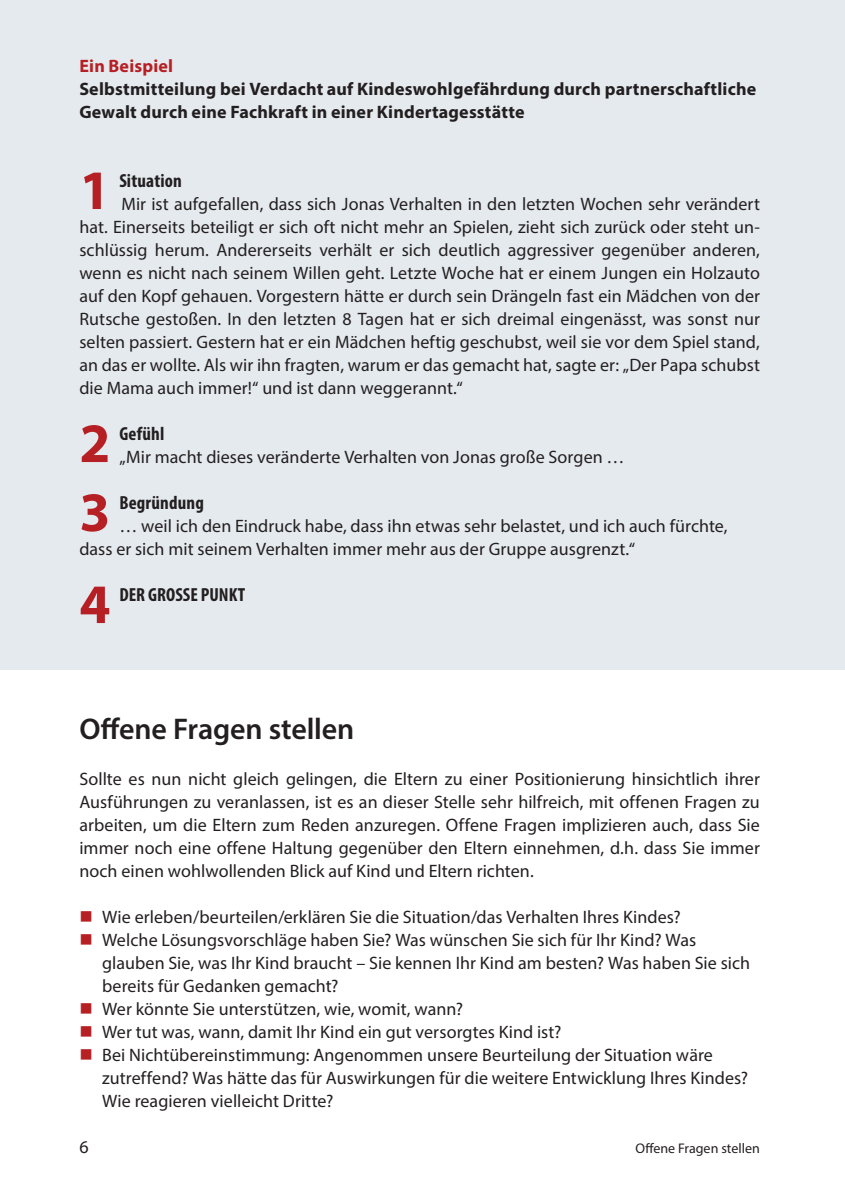
<style>
.page{position:relative;width:845px;height:1202px;background:#fff}
.page>*{position:absolute;margin:0;border:0;box-sizing:border-box;transform-origin:0 0}
.H2_Initial{font:700 56px "Myriad Pro";color:#b62024}
.t1{font:600 30px "Myriad Pro";letter-spacing:-.005em;color:#231f20}
.H2_Initial-2{font:700 condensed 19px "Myriad Pro";letter-spacing:.01em;color:#231f20}
.p_Initial{font:18px/23px "Myriad Pro";letter-spacing:.005em;color:#231f20;text-align:justify}
.H2_Initial-3{font:18px/23px "Myriad Pro";letter-spacing:.005em;color:#231f20}
.t2{font:700 18px/23px "Myriad Pro";letter-spacing:.01em;color:#231f20}
.t3{font:700 18px "Myriad Pro";letter-spacing:.01em;color:#b62024}
.Kolumne_links{font:14px "Myriad Pro";color:#231f20}
</style>
<div class="page">
<div style="left:0;top:0;width:845px;height:670px;background:#e5eaee"></div>
<h2 class="t3" style="left:79px;top:54px;width:95px">Ein Beispiel</h2>
<p class="t2" style="left:79px;top:77px;width:678px">Selbstmitteilung bei Verdacht auf Kindeswohlgefährdung durch partnerschaftliche<br>Gewalt durch eine Fachkraft in einer Kindertagesstätte</p>
<p class="H2_Initial" style="left:79px;top:154px;width:33px">1</p>
<p class="H2_Initial-2" style="left:119px;top:169px;width:64px">Situation</p>
<p class="p_Initial" style="left:79px;top:192px;width:682px;text-indent:42px">Mir ist aufgefallen, dass sich Jonas Verhalten in den letzten Wochen sehr verändert hat. Einerseits beteiligt er sich oft nicht mehr an Spielen, zieht sich zurück oder steht un&shy;schlüssig herum. Andererseits verhält er sich deutlich aggressiver gegenüber anderen, wenn es nicht nach seinem Willen geht. Letzte Woche hat er einem Jungen ein Holzauto auf den Kopf gehauen. Vorgestern hätte er durch sein Drängeln fast ein Mädchen von der Rutsche gestoßen. In den letzten 8 Tagen hat er sich dreimal eingenässt, was sonst nur selten passiert. Gestern hat er ein Mädchen heftig geschubst, weil sie vor dem Spiel stand, an das er wollte. Als wir ihn fragten, warum er das gemacht hat, sagte er: „Der Papa schubst die Mama auch immer!“ und ist dann weggerannt.“</p>
<p class="H2_Initial" style="left:79px;top:407px;width:33px">2</p>
<p class="H2_Initial-2" style="left:119px;top:422px;width:47px">Gefühl</p>
<p class="H2_Initial-3" style="left:119px;top:445px;width:507px">„Mir macht dieses veränderte Verhalten von Jonas große Sorgen …</p>
<p class="H2_Initial" style="left:79px;top:476px;width:33px">3</p>
<p class="H2_Initial-2" style="left:119px;top:491px;width:86px">Begründung</p>
<p class="H2_Initial-3" style="left:79px;top:514px;width:650px;text-indent:40px">… weil ich den Eindruck habe, dass ihn etwas sehr belastet, und ich auch fürchte, dass er sich mit seinem Verhalten immer mehr aus der Gruppe ausgrenzt.“</p>
<p class="H2_Initial" style="left:79px;top:568px;width:33px">4</p>
<p class="H2_Initial-2" style="left:119px;top:583px;width:128px">DER GROSSE PUNKT</p>
<h1 class="t1" style="left:79px;top:710px;width:276px">Offene Fragen stellen</h1>
<p class="p_Initial" style="left:79px;top:767px;width:682px">Sollte es nun nicht gleich gelingen, die Eltern zu einer Positionierung hinsichtlich ihrer Ausführungen zu veranlassen, ist es an dieser Stelle sehr hilfreich, mit offenen Fragen zu arbeiten, um die Eltern zum Reden anzuregen. Offene Fragen implizieren auch, dass Sie immer noch eine offene Haltung gegenüber den Eltern einnehmen, d.h. dass Sie immer noch einen wohlwollenden Blick auf Kind und Eltern richten.</p>
<p class="p_Initial" style="left:102px;top:905px;width:580px">Wie erleben/beurteilen/erklären Sie die Situation/das Verhalten Ihres Kindes?</p>
<p class="p_Initial" style="left:102px;top:928px;width:649px;text-align:left">Welche Lösungsvorschläge haben Sie? Was wünschen Sie sich für Ihr Kind? Was glauben Sie, was Ihr Kind braucht – Sie kennen Ihr Kind am besten? Was haben Sie sich bereits für Gedanken gemacht?</p>
<p class="p_Initial" style="left:102px;top:997px;width:363px">Wer könnte Sie unterstützen, wie, womit, wann?</p>
<p class="p_Initial" style="left:102px;top:1020px;width:461px">Wer tut was, wann, damit Ihr Kind ein gut versorgtes Kind ist?</p>
<p class="p_Initial" style="left:102px;top:1043px;width:647px;text-align:left">Bei Nichtübereinstimmung: Angenommen unsere Beurteilung der Situation wäre zutreffend? Was hätte das für Auswirkungen für die weitere Entwicklung Ihres Kindes?<br>Wie reagieren vielleicht Dritte?</p>
<p class="Kolumne_links" style="left:635px;top:1140px;width:126px">Offene Fragen stellen</p>
<p class="p_Initial" style="left:79px;top:1135px;width:11px">6</p>
</div>
